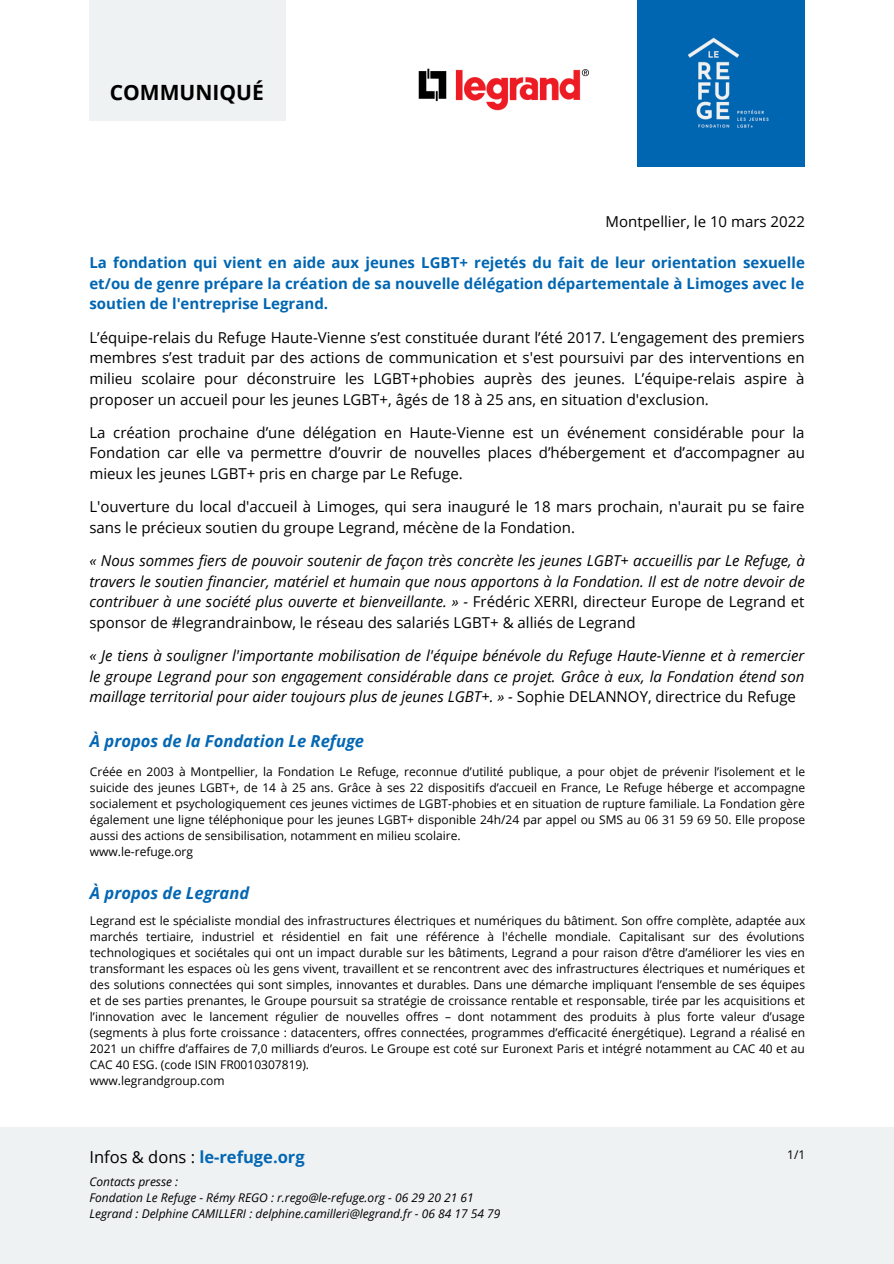
<style>
.page{position:relative;width:894px;height:1264px;background:#fff}
.page>*{position:absolute;margin:0;border:0;box-sizing:border-box;transform-origin:0 0}
.t1{font:700 21px "Open Sans";color:#000}
.t2{font:italic 700 16.5px "Open Sans";color:#0467b3}
.t3{font:700 16.5px "Open Sans";color:#0467b3}
.t4{font:15px/20.7px "Open Sans";color:#000;text-align:justify}
.t5{font:italic 15px/20.7px "Open Sans";color:#000;text-align:justify}
.t6{font:700 15px/20.7px "Open Sans";color:#0066b2;text-align:justify}
.t7{font:12px/16px "Open Sans";color:#000;text-align:justify}
.t8{font:italic 12px "Open Sans";color:#000}
.s1{font-style:normal}
.s2{font-weight:400;color:#000}
</style>
<div class="page">
<div style="left:89px;top:0;width:196px;height:120px;background:#eff2f2"></div>
<div style="left:637px;top:0;width:167px;height:167px;background:#0066b2"></div>
<div style="left:0;top:1126px;width:893px;height:137px;background:#eff2f2"></div>
<img style="left:418px;top:68px;width:170px;height:43px">
<p class="t1" style="left:110px;top:77px;width:155px">COMMUNIQUÉ</p>
<p class="t4" style="left:605px;top:211px;width:201px">Montpellier, le 10 mars 2022</p>
<p class="t6" style="left:89px;top:252px;width:716px">La fondation qui vient en aide aux jeunes LGBT+ rejetés du fait de leur orientation sexuelle et/ou de genre prépare la création de sa nouvelle délégation départementale à Limoges avec le soutien de l'entreprise Legrand.</p>
<p class="t4" style="left:89px;top:326px;width:716px">L’équipe-relais du Refuge Haute-Vienne s’est constituée durant l’été 2017. L’engagement des premiers membres s’est traduit par des actions de communication et s'est poursuivi par des interventions en milieu scolaire pour déconstruire les LGBT+phobies auprès des jeunes. L’équipe-relais aspire à proposer un accueil pour les jeunes LGBT+, âgés de 18 à 25 ans, en situation d'exclusion.</p>
<p class="t4" style="left:89px;top:421px;width:716px">La création prochaine d’une délégation en Haute-Vienne est un événement considérable pour la Fondation car elle va permettre d’ouvrir de nouvelles places d’hébergement et d’accompagner au mieux les jeunes LGBT+ pris en charge par Le Refuge.</p>
<p class="t4" style="left:89px;top:496px;width:716px">L'ouverture du local d'accueil à Limoges, qui sera inauguré le 18 mars prochain, n'aurait pu se faire sans le précieux soutien du groupe Legrand, mécène de la Fondation.</p>
<p class="t5" style="left:89px;top:550px;width:716px">« Nous sommes fiers de pouvoir soutenir de façon très concrète les jeunes LGBT+ accueillis par Le Refuge, à travers le soutien financier, matériel et humain que nous apportons à la Fondation. Il est de notre devoir de contribuer à une société plus ouverte et bienveillante. » - <span class="s1">Frédéric XERRI, directeur Europe de Legrand et sponsor de #legrandrainbow, le réseau des salariés LGBT+ &amp; alliés de Legrand</span></p>
<p class="t5" style="left:89px;top:645px;width:716px">« Je tiens à souligner l'importante mobilisation de l'équipe bénévole du Refuge Haute-Vienne et à remercier le groupe Legrand pour son engagement considérable dans ce projet. Grâce à eux, la Fondation étend son maillage territorial pour aider toujours plus de jeunes LGBT+. » - <span class="s1">Sophie DELANNOY, directrice du Refuge</span></p>
<p class="t2" style="left:90px;top:729px;width:276px">À propos de la Fondation Le Refuge</p>
<p class="t7" style="left:90px;top:762px;width:716px">Créée en 2003 à Montpellier, la Fondation Le Refuge, reconnue d’utilité publique, a pour objet de prévenir l’isolement et le suicide des jeunes LGBT+, de 14 à 25 ans. Grâce à ses 22 dispositifs d’accueil en France, Le Refuge héberge et accompagne socialement et psychologiquement ces jeunes victimes de LGBT-phobies et en situation de rupture familiale. La Fondation gère également une ligne téléphonique pour les jeunes LGBT+ disponible 24h/24 par appel ou SMS au 06 31 59 69 50. Elle propose aussi des actions de sensibilisation, notamment en milieu scolaire.</p>
<p class="t7" style="left:90px;top:843px;width:105px">www.le-refuge.org</p>
<p class="t2" style="left:90px;top:881px;width:161px">À propos de Legrand</p>
<p class="t7" style="left:90px;top:912px;width:716px">Legrand est le spécialiste mondial des infrastructures électriques et numériques du bâtiment. Son offre complète, adaptée aux marchés tertiaire, industriel et résidentiel en fait une référence à l'échelle mondiale. Capitalisant sur des évolutions technologiques et sociétales qui ont un impact durable sur les bâtiments, Legrand a pour raison d’être d’améliorer les vies en transformant les espaces où les gens vivent, travaillent et se rencontrent avec des infrastructures électriques et numériques et des solutions connectées qui sont simples, innovantes et durables. Dans une démarche impliquant l’ensemble de ses équipes et de ses parties prenantes, le Groupe poursuit sa stratégie de croissance rentable et responsable, tirée par les acquisitions et l’innovation avec le lancement régulier de nouvelles offres – dont notamment des produits à plus forte valeur d’usage (segments à plus forte croissance : datacenters, offres connectées, programmes d’efficacité énergétique). Legrand a réalisé en 2021 un chiffre d’affaires de 7,0 milliards d’euros. Le Groupe est coté sur Euronext Paris et intégré notamment au CAC 40 et au CAC 40 ESG. (code ISIN FR0010307819).</p>
<p class="t7" style="left:90px;top:1072px;width:136px">www.legrandgroup.com</p>
<p class="t3" style="left:89px;top:1145px;width:217px"><span class="s2">Infos &amp; dons :</span> le-refuge.org</p>
<p class="t8" style="left:89px;top:1173px;width:90px">Contacts presse :</p>
<p class="t8" style="left:89px;top:1189px;width:385px">Fondation Le Refuge - Rémy REGO : r.rego@le-refuge.org - 06 29 20 21 61</p>
<p class="t8" style="left:89px;top:1205px;width:412px">Legrand : Delphine CAMILLERI : delphine.camilleri@legrand.fr - 06 84 17 54 79</p>
<p class="t7" style="left:787px;top:1146px;width:20px">1/1</p>
</div>
